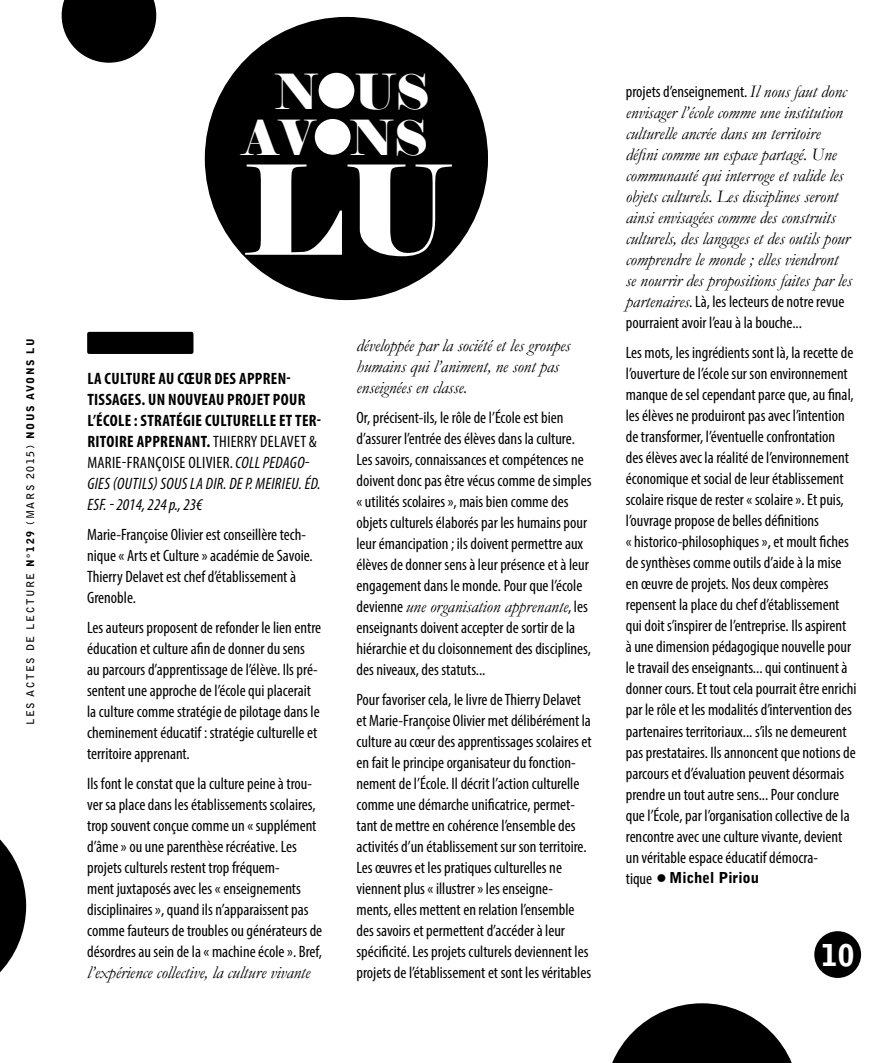
<style>
.page{position:relative;width:893px;height:1063px;background:#fff}
.page>*{position:absolute;margin:0;border:0;box-sizing:border-box;transform-origin:0 0}
.t1{font:123.9px "Elephant";color:#fff}
.t2{font:48.15px/46.2px "Elephant";color:#fff;text-align:right}
.t3{font:900 30px "Bell Gothic Std";color:#fff}
.t4{font:italic 17.7px/21px "Garamond";letter-spacing:-.005em;color:#000}
.t5{font:condensed 16.5px/21px "Myriad Pro";color:#000}
.t6{font:700 condensed 16.5px/21px "Myriad Pro";letter-spacing:.02em;color:#000}
.t7{font:900 15px "Bell Gothic Std";color:#000}
.t8{font:700 10.5px "Bell Gothic Std";letter-spacing:.15em;color:#000}
.s1{font-weight:900}
.s2{font-weight:400}
.s3{font-weight:400;font-style:italic}
.s4{font-family:"Myriad Pro";font-style:normal;font-stretch:condensed;font-size:16.5px}
.s5{font-family:"Garamond";font-style:italic;font-stretch:normal;font-size:17.7px}
.s6{font-family:"Myriad Pro";font-weight:400;font-stretch:condensed;font-size:16.5px}
</style>
<div class="page">
<div style="left:87px;top:332px;width:106px;height:22px;background:#000;border-radius:2px"></div>
<svg style="left:612px;top:1003px;width:180px;height:60px"></svg>
<svg style="left:0;top:839px;width:26px;height:133px"></svg>
<div style="left:205px;top:17px;width:283px;height:283px;background:#000;border-radius:50%"></div>
<div style="left:319px;top:73px;width:35px;height:36px;background:#fff;border-radius:50%"></div>
<div style="left:315px;top:119px;width:36px;height:36px;background:#fff;border-radius:50%"></div>
<div style="left:814px;top:931px;width:47px;height:47px;background:#000;border-radius:50%"></div>
<svg style="left:62px;top:0;width:94px;height:63px"></svg>
<p class="t8" style="left:24px;top:725px;width:389px;rotate:-90deg">Les actes de l ecture <span class="s1">n°129</span> (mars 2015) <span class="s1">nous avons lu</span></p>
<h2 class="t2" style="left:243px;top:69px;width:188px">N US<br>AV NS</h2>
<h1 class="t1" style="left:243px;top:133px;width:209px">LU</h1>
<p class="t6" style="left:87px;top:368px;width:235px">LA CULTURE AU CŒUR DES APPREN-TISSAGES. UN NOUVEAU PROJET POUR L’ÉCOLE : STRATÉGIE CULTURELLE ET TER-RITOIRE APPRENANT. <span class="s2">Thierry DELAVET &amp; Marie-Françoise Olivier.</span> <span class="s3">COLL PEDAGO-GIES (OUTILS) SOUS LA DIR. DE P. MEIRIEU. ÉD.<br>ESF. - 2014, 224 P., 23€</span></p>
<p class="t5" style="left:87px;top:524px;width:227px">Marie-Françoise Olivier est conseillère tech&shy;nique « Arts et Culture » académie de Savoie.<br>Thierry Delavet est chef d’établissement à Grenoble.</p>
<p class="t5" style="left:87px;top:617px;width:236px">Les auteurs proposent de refonder le lien entre éducation et culture afin de donner du sens au parcours d’apprentissage de l’élève. Ils pré&shy;sentent une approche de l’école qui placerait la culture comme stratégie de pilotage dans le cheminement éducatif : stratégie culturelle et territoire apprenant.</p>
<p class="t5" style="left:87px;top:773px;width:237px">Ils font le constat que la culture peine à trou&shy;ver sa place dans les établissements scolaires, trop souvent conçue comme un « supplément d’âme » ou une parenthèse récréative. Les projets culturels restent trop fréquem-<br>ment juxtaposés avec les « enseignements disciplinaires », quand ils n’apparaissent pas comme fauteurs de troubles ou générateurs de désordres au sein de la « machine école ». Bref,</p>
<p class="t4" style="left:87px;top:961px;width:225px">l’expérience collective, la culture vivante</p>
<p class="t4" style="left:356px;top:334px;width:215px">développée par la société et les groupes humains qui l’animent, ne sont pas enseignées en classe<span class="s4">.</span></p>
<p class="t5" style="left:356px;top:407px;width:236px">Or, précisent-ils, le rôle de l’École est bien d’assurer l’entrée des élèves dans la culture.<br>Les savoirs, connaissances et compétences ne doivent donc pas être vécus comme de simples « utilités scolaires », mais bien comme des objets culturels élaborés par les humains pour leur émancipation ; ils doivent permettre aux élèves de donner sens à leur présence et à leur engagement dans le monde. Pour que l’école</p>
<p class="t4" style="left:356px;top:595px;width:233px"><span class="s4">devienne</span> une organisation apprenante<span class="s4">, les</span></p>
<p class="t5" style="left:356px;top:617px;width:236px">enseignants doivent accepter de sortir de la hiérarchie et du cloisonnement des disciplines, des niveaux, des statuts...</p>
<p class="t5" style="left:356px;top:689px;width:237px">Pour favoriser cela, le livre de Thierry Delavet et Marie-Françoise Olivier met délibérément la culture au cœur des apprentissages scolaires et en fait le principe organisateur du fonction&shy;nement de l’École. Il décrit l’action culturelle comme une démarche unificatrice, permet&shy;tant de mettre en cohérence l’ensemble des activités d’un établissement sur son territoire.<br>Les œuvres et les pratiques culturelles ne viennent plus « illustrer » les enseigne&shy;ments, elles mettent en relation l’ensemble des savoirs et permettent d’accéder à leur spécificité. Les projets culturels deviennent les projets de l’établissement et sont les véritables</p>
<p class="t5" style="left:626px;top:81px;width:222px">projets d’enseignement. <span class="s5">Il nous faut donc</span></p>
<p class="t4" style="left:626px;top:102px;width:228px">envisager l’école comme une institution culturelle ancrée dans un territoire défini comme un espace partagé. Une communauté qui interroge et valide les objets culturels. Les disciplines seront ainsi envisagées comme des construits culturels, des langages et des outils pour comprendre le monde ; elles viendront se nourrir des propositions faites par les</p>
<p class="t5" style="left:626px;top:291px;width:220px"><span class="s5">partenaires</span>. Là, les lecteurs de notre revue pourraient avoir l’eau à la bouche...</p>
<p class="t5" style="left:626px;top:342px;width:232px">Les mots, les ingrédients sont là, la recette de l’ouverture de l’école sur son environnement manque de sel cependant parce que, au final, les élèves ne produiront pas avec l’intention de transformer, l’éventuelle confrontation des élèves avec la réalité de l’environnement économique et social de leur établissement scolaire risque de rester « scolaire ». Et puis, l’ouvrage propose de belles définitions<br>« historico-philosophiques », et moult fiches de synthèses comme outils d’aide à la mise en œuvre de projets. Nos deux compères repensent la place du chef d’établissement qui doit s’inspirer de l’entreprise. Ils aspirent<br>à une dimension pédagogique nouvelle pour le travail des enseignants... qui continuent à donner cours. Et tout cela pourrait être enrichi par le rôle et les modalités d’intervention des partenaires territoriaux... s’ils ne demeurent pas prestataires. Ils annoncent que notions de parcours et d’évaluation peuvent désormais prendre un tout autre sens... Pour conclure que l’École, par l’organisation collective de la rencontre avec une culture vivante, devient un véritable espace éducatif démocra-</p>
<p class="t7" style="left:626px;top:869px;width:135px"><span class="s6">tique</span> ● Michel Piriou</p>
<h3 class="t3" style="left:821px;top:938px;width:35px">10</h3>
</div>
